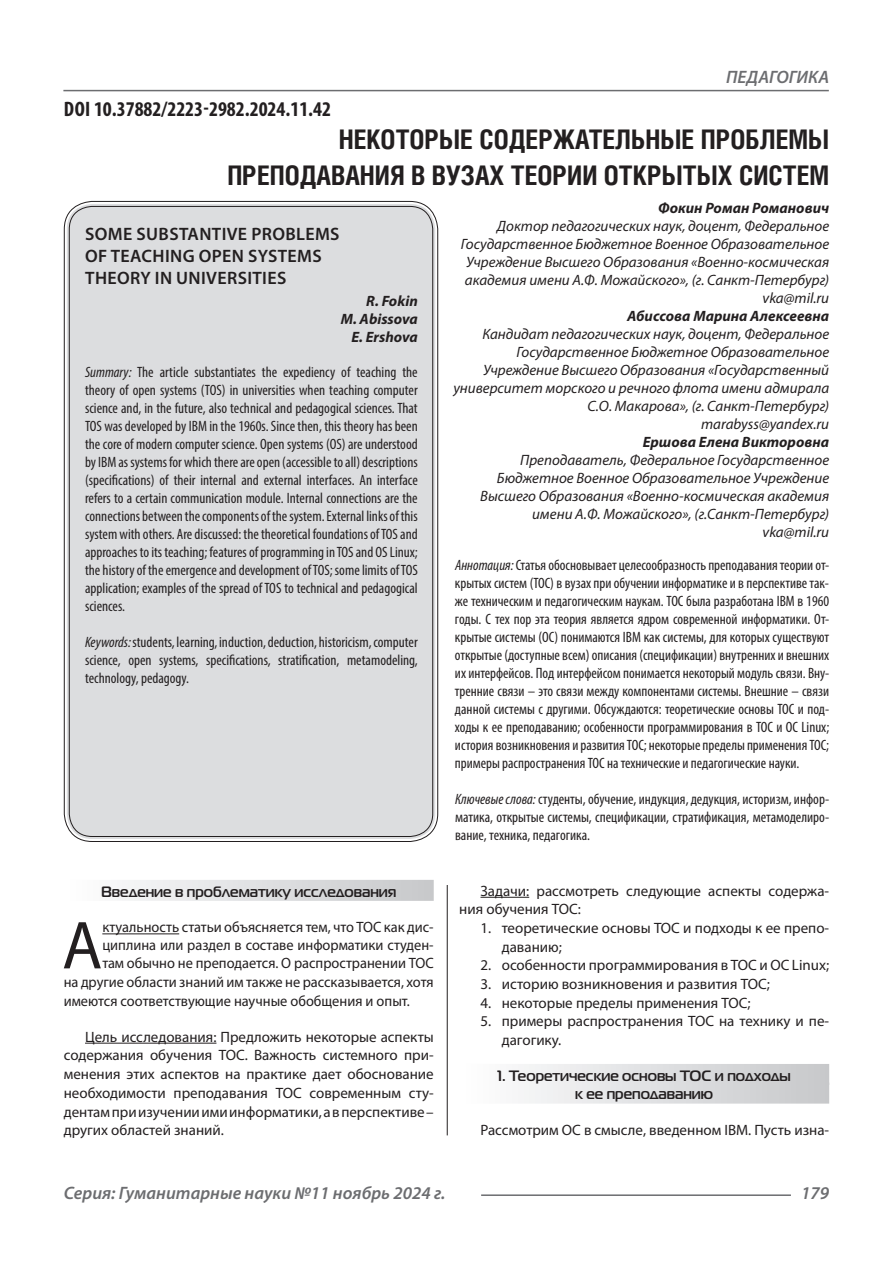
<style>
.page{position:relative;width:893px;height:1263px;background:#fff}
.page>*{position:absolute;margin:0;border:0;box-sizing:border-box;transform-origin:0 0}
.Статья_текст_первый{font:68.4px "Myriad Pro";color:#231f20;scale:.96 1}
.Статья_название{font:700 27px "Helios Cond C";color:#231f20}
.ДОИ{font:700 condensed 21px "Myriad Pro";color:#231f20}
.Статья_название_англ{font:600 18px "Myriad Pro";letter-spacing:.02em;color:#231f20}
.t1{font:italic 600 18px "Myriad Pro";color:#6c6d70}
.Статья_аннотация_анг{font:condensed 15px/18px "Myriad Pro";color:#231f20;text-align:justify}
.Статья_аннотация_тек{font:condensed 15px/18px "Myriad Pro";color:#231f20;text-align:justify}
.Статья_автор_инфо{font:italic 15px/18px "Myriad Pro";color:#231f20;text-align:right}
.Статья_текст{font:15px/18.8px "Myriad Pro";color:#231f20}
.Статья_текст_первый-2{font:15px "Myriad Pro";color:#231f20;scale:.96 1}
.Статья_подзаголовок{font:700 15px "Magistral C";color:#231f20}
.Статья_автор_фио_рус{font:italic 700 15px "Myriad Pro";color:#231f20}
.Статья_автор_англ{font:italic 700 15px "Myriad Pro";color:#231f20}
.s1{font-style:italic}
</style>
<div class="page">
<hr style="left:447px;top:128px;width:1px;height:1007px;background:#231f20">
<hr style="left:63px;top:90px;width:766px;height:1px;background:#6c6d70">
<hr style="left:481px;top:1194px;width:310px;height:2px;background:#6c6d70">
<div style="left:442px;top:117px;width:10px;height:767px;background:#fff"></div>
<div style="left:67px;top:204px;width:368px;height:635px;background:#dcdddf;border-radius:26px"></div>
<div style="left:64px;top:880px;width:370px;height:21px;background:linear-gradient(to right,#fefeff,#c6c8ca)"></div>
<hr style="left:102px;top:933px;width:77px;height:1px;background:#231f20">
<hr style="left:85px;top:1043px;width:131px;height:1px;background:#231f20">
<hr style="left:480px;top:897px;width:49px;height:1px;background:#231f20">
<div style="left:459px;top:1064px;width:370px;height:21px;background:linear-gradient(to right,#fefeff,#c6c8ca)"></div>
<div style="left:459px;top:1082px;width:370px;height:21px;background:linear-gradient(to right,#fefeff,#c6c8ca)"></div>
<p class="ДОИ" style="left:64px;top:96px;width:269px">DOI 10.37882/2223-2982.2024.11.42</p>
<p class="t1" style="left:726px;top:66px;width:104px">ПЕДАГОГИКА</p>
<p class="Статья_название" style="left:339px;top:124px;width:492px">НЕКОТОРЫЕ СОДЕРЖАТЕЛЬНЫЕ ПРОБЛЕМЫ</p>
<p class="Статья_название" style="left:227px;top:160px;width:603px">ПРЕПОДАВАНИЯ В ВУЗАХ ТЕОРИИ ОТКРЫТЫХ СИСТЕМ</p>
<p class="Статья_автор_фио_рус" style="left:658px;top:198px;width:172px">Фокин Роман Романович</p>
<p class="Статья_автор_инфо" style="left:461px;top:217px;width:370px">Доктор педагогических наук, доцент, Федеральное Государственное Бюджетное Военное Образовательное Учреждение Высшего Образования «Военно-космическая академия имени А.Ф. Можайского», (г. Санкт-Петербург)</p>
<p class="Статья_автор_инфо" style="left:762px;top:289px;width:68px">vka@mil.ru</p>
<p class="Статья_автор_фио_рус" style="left:627px;top:306px;width:203px">Абиссова Марина Алексеевна</p>
<p class="Статья_автор_инфо" style="left:453px;top:325px;width:377px">Кандидат педагогических наук, доцент, Федеральное Государственное Бюджетное Образовательное Учреждение Высшего Образования «Государственный университет морского и речного флота имени адмирала С.О. Макарова», (г. Санкт-Петербург)</p>
<p class="Статья_автор_инфо" style="left:701px;top:415px;width:130px">marabyss@yandex.ru</p>
<p class="Статья_автор_фио_рус" style="left:643px;top:432px;width:188px">Ершова Елена Викторовна</p>
<p class="Статья_автор_инфо" style="left:480px;top:451px;width:350px">Преподаватель, Федеральное Государственное Бюджетное Военное Образовательное Учреждение Высшего Образования «Военно-космическая академия имени А.Ф. Можайского», (г.Санкт-Петербург)</p>
<p class="Статья_автор_инфо" style="left:762px;top:523px;width:68px">vka@mil.ru</p>
<p class="Статья_аннотация_тек" style="left:455px;top:556px;width:376px"><span class="s1">Аннотация:</span> Статья обосновывает целесообразность преподавания теории от&shy;крытых систем (ТОС) в вузах при обучении информатике и в перспективе так&shy;же техническим и педагогическим наукам. ТОС была разработана IBM в 1960 годы. С тех пор эта теория является ядром современной информатики. От&shy;крытые системы (ОС) понимаются IBM как системы, для которых существуют открытые (доступные всем) описания (спецификации) внутренних и внешних их интерфейсов. Под интерфейсом понимается некоторый модуль связи. Вну&shy;тренние связи – это связи между компонентами системы. Внешние – связи данной системы с другими. Обсуждаются: теоретические основы ТОС и под&shy;ходы к ее преподаванию; особенности программирования в ТОС и ОС Linux; история возникновения и развития ТОС; некоторые пределы применения ТОС; примеры распространения ТОС на технические и педагогические науки.</p>
<p class="Статья_аннотация_тек" style="left:455px;top:790px;width:376px"><span class="s1">Ключевые слова:</span>студенты, обучение, индукция, дедукция, историзм, инфор&shy;матика, открытые системы, спецификации, стратификация, метамоделиро&shy;вание, техника, педагогика.</p>
<p class="Статья_название_англ" style="left:85px;top:223px;width:256px">SOME SUBSTANTIVE PROBLEMS</p>
<p class="Статья_название_англ" style="left:85px;top:244px;width:238px">OF TEACHING OPEN SYSTEMS</p>
<p class="Статья_название_англ" style="left:85px;top:266px;width:203px">THEORY IN UNIVERSITIES</p>
<p class="Статья_автор_англ" style="left:366px;top:291px;width:53px">R. Fokin</p>
<p class="Статья_автор_англ" style="left:341px;top:309px;width:79px">M. Abissova</p>
<p class="Статья_автор_англ" style="left:352px;top:327px;width:68px">E. Ershova</p>
<p class="Статья_аннотация_анг" style="left:85px;top:363px;width:334px"><span class="s1">Summary:</span> The article substantiates the expediency of teaching the theory of open systems (TOS) in universities when teaching computer science and, in the future, also technical and pedagogical sciences. That TOS was developed by IBM in the 1960s. Since then, this theory has been the core of modern computer science. Open systems (OS) are understood by IBM as systems for which there are open (accessible to all) descriptions (specifications) of their internal and external interfaces. An interface refers to a certain communication module. Internal connections are the connections between the components of the system. External links of this system with others. Are discussed: the theoretical foundations of TOS and approaches to its teaching; features of programming in TOS and OS Linux; the history of the emergence and development of TOS; some limits of TOS application; examples of the spread of TOS to technical and pedagogical sciences.</p>
<p class="Статья_аннотация_анг" style="left:85px;top:633px;width:334px"><span class="s1">Keywords:</span> students, learning, induction, deduction, historicism, computer science, open systems, specifications, stratification, metamodeling, technology, pedagogy.</p>
<p class="Статья_подзаголовок" style="left:101px;top:882px;width:297px">Введение в проблематику исследования</p>
<p class="Статья_текст_первый" style="left:62px;top:903px;width:43px">А</p>
<p class="Статья_текст_первый-2" style="left:102px;top:918px;width:347px">ктуальность статьи объясняется тем, что ТОС как дис-</p>
<p class="Статья_текст_первый-2" style="left:102px;top:936px;width:347px">циплина или раздел в составе информатики студен-</p>
<p class="Статья_текст_первый-2" style="left:102px;top:954px;width:347px">там обычно не преподается. О распространении ТОС</p>
<p class="Статья_текст_первый-2" style="left:64px;top:973px;width:387px">на другие области знаний им также не рассказывается, хотя</p>
<p class="Статья_текст_первый-2" style="left:64px;top:991px;width:362px">имеются соответствующие научные обобщения и опыт.</p>
<p class="Статья_текст" style="left:64px;top:1027px;width:371px;text-align:justify;text-indent:21px">Цель исследования: Предложить некоторые аспекты содержания обучения ТОС. Важность системного при&shy;менения этих аспектов на практике дает обоснование необходимости преподавания ТОС современным сту&shy;дентам при изучении ими информатики, а в перспективе – других областей знаний.</p>
<p class="Статья_текст" style="left:459px;top:881px;width:371px;text-indent:21px">Задачи: рассмотреть следующие аспекты содержа&shy;ния обучения ТОС:</p>
<p class="Статья_текст" style="left:502px;top:918px;width:329px;text-indent:-21px">1. теоретические основы ТОС и подходы к ее препо&shy;даванию;</p>
<p class="Статья_текст" style="left:480px;top:956px;width:350px">2. особенности программирования в ТОС и ОС Linux;</p>
<p class="Статья_текст" style="left:480px;top:974px;width:291px">3. историю возникновения и развития ТОС;</p>
<p class="Статья_текст" style="left:480px;top:993px;width:271px">4. некоторые пределы применения ТОС;</p>
<p class="Статья_текст" style="left:502px;top:1012px;width:329px;text-indent:-21px">5. примеры распространения ТОС на технику и пе&shy;дагогику.</p>
<p class="Статья_подзаголовок" style="left:498px;top:1066px;width:295px">1. Теоретические основы ТОС и подходы</p>
<p class="Статья_подзаголовок" style="left:575px;top:1085px;width:140px">к ее преподаванию</p>
<p class="Статья_текст" style="left:480px;top:1120px;width:350px">Рассмотрим ОС в смысле, введенном IBM. Пусть изна-</p>
<p class="t1" style="left:64px;top:1182px;width:383px">Серия: Гуманитарные науки №11 ноябрь 2024 г.</p>
<p class="t1" style="left:801px;top:1182px;width:30px">179</p>
</div>
